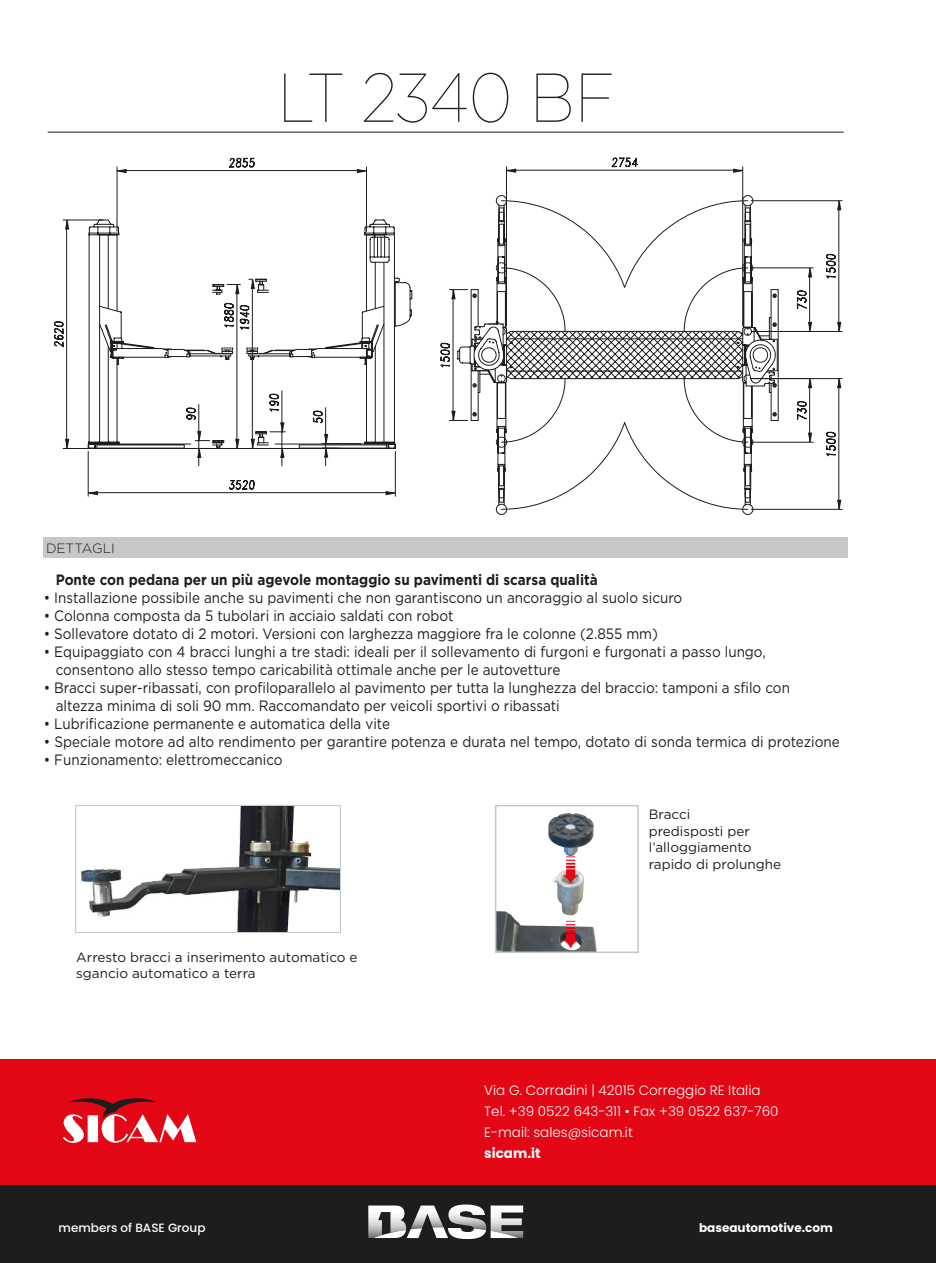
<style>
.page{position:relative;width:936px;height:1263px;background:#fff}
.page>*{position:absolute;margin:0;border:0;box-sizing:border-box;transform-origin:0 0}
.t1{font:100 69px "Gotham";color:#1d1d1b;scale:.9 1}
.t2{font:15px/18px "Gotham";color:#1d1d1b;scale:.9 1}
.t3{font:700 15px "Gotham";color:#1d1d1b;scale:.9 1}
.t4{font:13.5px/16.5px "Gotham";color:#1d1d1b}
.t5{font:300 13.5px/21px "Poppins";color:#fff}
.t6{font:700 13.5px "Poppins";color:#fff}
.t7{font:300 13.5px "Gotham";color:#1d1d1b}
.t8{font:500 12px "Poppins";color:#fff}
.t9{font:700 12px "Poppins";color:#fff}
</style>
<div class="page">
<div style="left:0;top:1183px;width:935px;height:80px;background:#1d1d1b"></div>
<img style="left:490px;top:1205px;width:33px;height:33px">
<img style="left:411px;top:1205px;width:32px;height:23px">
<img style="left:448px;top:1204px;width:38px;height:23px">
<img style="left:368px;top:1205px;width:38px;height:33px">
<svg style="left:373px;top:1228px;width:49px;height:10px"></svg>
<svg style="left:432px;top:1227px;width:86px;height:12px"></svg>
<div style="left:0;top:1059px;width:935px;height:125px;background:#e30614"></div>
<svg style="left:63px;top:1098px;width:133px;height:45px"></svg>
<hr style="left:48px;top:132px;width:795px;height:1px;background:#1d1d1b">
<div style="left:44px;top:537px;width:803px;height:21px;background:#c7c7c6"></div>
<hr style="left:395px;top:451px;width:1px;height:45px;background:#1d1d1b">
<hr style="left:97px;top:492px;width:289px;height:1px;background:#1d1d1b">
<svg style="left:87px;top:489px;width:12px;height:7px"></svg>
<svg style="left:385px;top:489px;width:11px;height:7px"></svg>
<svg style="left:53px;top:219px;width:342px;height:230px"></svg>
<hr style="left:117px;top:167px;width:1px;height:64px;background:#1d1d1b">
<hr style="left:366px;top:167px;width:1px;height:64px;background:#1d1d1b">
<hr style="left:126px;top:170px;width:232px;height:1px;background:#1d1d1b">
<svg style="left:116px;top:167px;width:11px;height:7px"></svg>
<svg style="left:356px;top:169px;width:10px;height:4px"></svg>
<svg style="left:228px;top:157px;width:27px;height:11px"></svg>
<svg style="left:63px;top:277px;width:349px;height:189px"></svg>
<hr style="left:838px;top:209px;width:1px;height:114px;background:#1d1d1b">
<hr style="left:751px;top:200px;width:91px;height:1px;background:#1d1d1b">
<svg style="left:835px;top:200px;width:7px;height:11px"></svg>
<svg style="left:837px;top:321px;width:5px;height:9px"></svg>
<svg style="left:826px;top:254px;width:10px;height:25px"></svg>
<hr style="left:515px;top:170px;width:219px;height:1px;background:#1d1d1b">
<hr style="left:742px;top:167px;width:1px;height:159px;background:#1d1d1b">
<hr style="left:506px;top:167px;width:1px;height:159px;background:#1d1d1b">
<svg style="left:507px;top:168px;width:10px;height:5px"></svg>
<svg style="left:732px;top:167px;width:12px;height:7px"></svg>
<svg style="left:611px;top:157px;width:27px;height:11px"></svg>
<svg style="left:813px;top:330px;width:29px;height:180px"></svg>
<svg style="left:835px;top:499px;width:7px;height:11px"></svg>
<svg style="left:835px;top:377px;width:7px;height:12px"></svg>
<svg style="left:824px;top:431px;width:12px;height:26px"></svg>
<svg style="left:440px;top:195px;width:373px;height:320px"></svg>
<img style="left:80px;top:807px;width:259px;height:124px">
<div style="left:75px;top:805px;width:266px;height:128px;border:1px solid #c7c7c6"></div>
<img style="left:498px;top:813px;width:99px;height:137px">
<div style="left:495px;top:805px;width:143px;height:148px;border:2px solid #c7c7c6"></div>
<svg style="left:562px;top:921px;width:16px;height:27px"></svg>
<svg style="left:562px;top:856px;width:16px;height:28px"></svg>
<h1 class="t1" style="left:278px;top:55px;width:375px">LT 2340 BF</h1>
<p class="t7" style="left:46px;top:540px;width:70px">DETTAGLI</p>
<p class="t3" style="left:56px;top:570px;width:603px">Ponte con pedana per un più agevole montaggio su pavimenti di scarsa qualità</p>
<p class="t2" style="left:44px;top:589px;width:711px">• Installazione possibile anche su pavimenti che non garantiscono un ancoraggio al suolo sicuro</p>
<p class="t2" style="left:44px;top:607px;width:457px">• Colonna composta da 5 tubolari in acciaio saldati con robot</p>
<p class="t2" style="left:44px;top:625px;width:684px">• Sollevatore dotato di 2 motori. Versioni con larghezza maggiore fra le colonne (2.855 mm)</p>
<p class="t2" style="left:56px;top:643px;width:790px;text-indent:-12px">• Equipaggiato con 4 bracci lunghi a tre stadi: ideali per il sollevamento di furgoni e furgonati a passo lungo, consentono allo stesso tempo caricabilità ottimale anche per le autovetture</p>
<p class="t2" style="left:56px;top:679px;width:817px;text-indent:-12px">• Bracci super-ribassati, con profiloparallelo al pavimento per tutta la lunghezza del braccio: tamponi a sfilo con altezza minima di soli 90 mm. Raccomandato per veicoli sportivi o ribassati</p>
<p class="t2" style="left:44px;top:715px;width:386px">• Lubrificazione permanente e automatica della vite</p>
<p class="t2" style="left:44px;top:733px;width:886px">• Speciale motore ad alto rendimento per garantire potenza e durata nel tempo, dotato di sonda termica di protezione</p>
<p class="t2" style="left:44px;top:751px;width:267px">• Funzionamento: elettromeccanico</p>
<p class="t4" style="left:76px;top:948px;width:283px">Arresto bracci a inserimento automatico e sgancio automatico a terra</p>
<p class="t4" style="left:648px;top:806px;width:134px">Bracci<br>predisposti per l’alloggiamento rapido di prolunghe</p>
<p class="t5" style="left:484px;top:1080px;width:296px">Via G. Corradini | 42015 Correggio RE Italia<br>Tel. +39 0522 643-311 • Fax +39 0522 637-760<br>E-mail: sales@sicam.it</p>
<p class="t6" style="left:484px;top:1146px;width:58px">sicam.it</p>
<p class="t8" style="left:59px;top:1220px;width:148px">members of BASE Group</p>
<p class="t9" style="left:699px;top:1220px;width:135px">baseautomotive.com</p>
</div>
